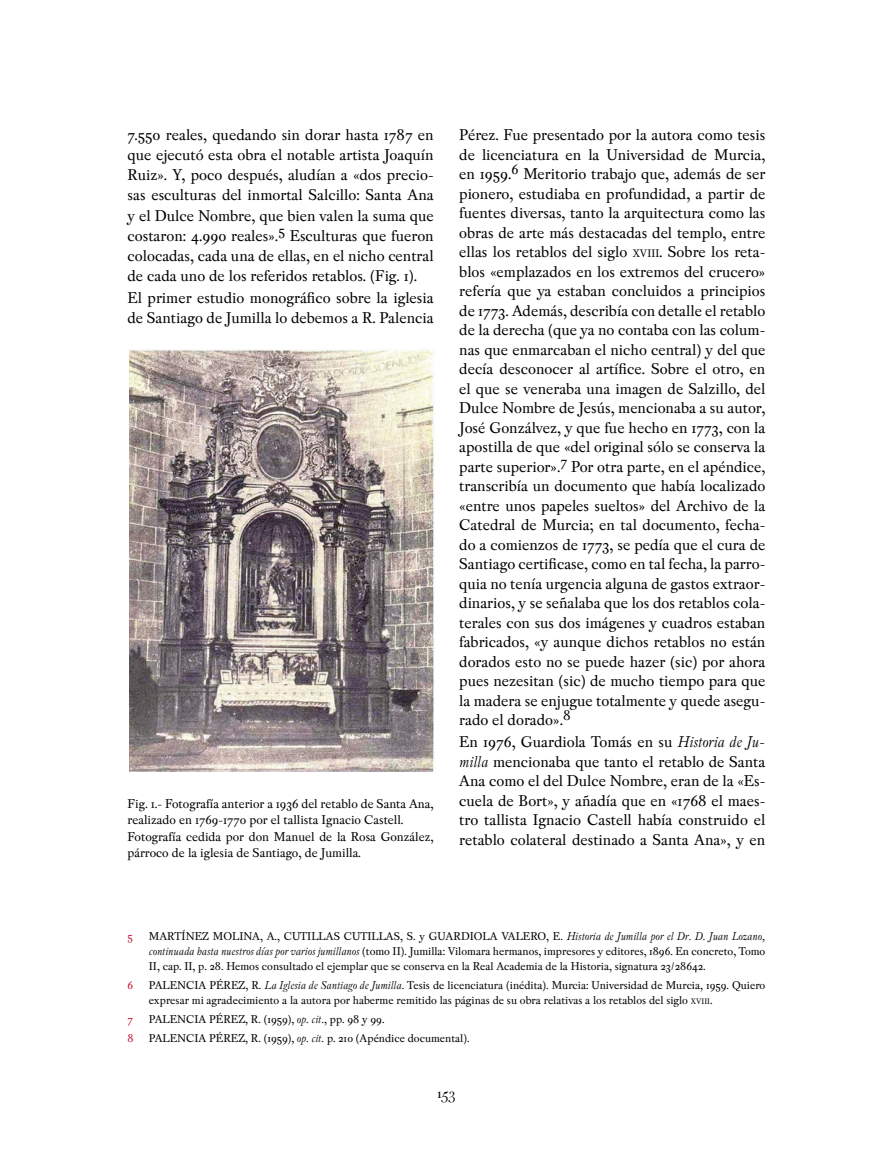
<style>
.page{position:relative;width:893px;height:1170px;background:#fff}
.page>*{position:absolute;margin:0;border:0;box-sizing:border-box;transform-origin:0 0}
.t1{font:18px "Peleguer";color:#000}
.t2{font:16.5px/19.5px "Pradell";color:#000;text-align:justify}
.t3{font:13.5px/16.5px "Pradell";color:#000}
.t4{font:12px/15px "Pradell";color:#000;text-align:justify}
.t5{font:12px "Pradell";color:#c4112f}
.s1{font-size:11.55px}
.s2{font-style:italic}
.s3{font-size:8.4px}
.s4{font-style:inherit}
</style>
<div class="page">
<img style="left:130px;top:350px;width:304px;height:421px">
<p class="t2" style="left:128px;top:125px;width:308px;line-height:20.1px">7.550 reales, quedando sin dorar hasta 1787 en que ejecutó esta obra el notable artista Joaquín Ruiz». Y, poco después, aludían a «dos precio&shy;sas esculturas del inmortal Salcillo: Santa Ana y el Dulce Nombre, que bien valen la suma que costaron: 4.990 reales».<sup>5</sup> Esculturas que fueron colocadas, cada una de ellas, en el nicho central de cada uno de los referidos retablos. (Fig. 1).</p>
<p class="t2" style="left:128px;top:288px;width:308px;line-height:20.1px">El primer estudio monográfico sobre la iglesia de Santiago de Jumilla lo debemos a R. Palencia</p>
<p class="t3" style="left:128px;top:795px;width:308px">Fig. 1.- Fotografía anterior a 1936 del retablo de Santa Ana, realizado en 1769-1770 por el tallista Ignacio Castell.<br>Fotografía cedida por don Manuel de la Rosa González, párroco de la iglesia de Santiago, de Jumilla.</p>
<p class="t2" style="left:459px;top:125px;width:308px">Pérez. Fue presentado por la autora como tesis de licenciatura en la Universidad de Murcia, en 1959.<sup>6</sup> Meritorio trabajo que, además de ser pionero, estudiaba en profundidad, a partir de fuentes diversas, tanto la arquitectura como las obras de arte más destacadas del templo, entre ellas los retablos del siglo <span class="s1">XVIII</span>. Sobre los reta&shy;blos «emplazados en los extremos del crucero» refería que ya estaban concluidos a principios de 1773. Además, describía con detalle el retablo de la derecha (que ya no contaba con las colum&shy;nas que enmarcaban el nicho central) y del que decía desconocer al artífice. Sobre el otro, en el que se veneraba una imagen de Salzillo, del Dulce Nombre de Jesús, mencionaba a su autor, José Gonzálvez, y que fue hecho en 1773, con la apostilla de que «del original sólo se conserva la parte superior».<sup>7</sup> Por otra parte, en el apéndice, transcribía un documento que había localizado «entre unos papeles sueltos» del Archivo de la Catedral de Murcia; en tal documento, fecha&shy;do a comienzos de 1773, se pedía que el cura de Santiago certificase, como en tal fecha, la parro&shy;quia no tenía urgencia alguna de gastos extraor&shy;dinarios, y se señalaba que los dos retablos cola&shy;terales con sus dos imágenes y cuadros estaban fabricados, «y aunque dichos retablos no están dorados esto no se puede hazer (sic) por ahora pues nezesitan (sic) de mucho tiempo para que la madera se enjugue totalmente y quede asegu&shy;rado el dorado».<sup>8</sup></p>
<p class="t2" style="left:459px;top:732px;width:308px">En 1976, Guardiola Tomás en su <span class="s2">Historia de Ju&shy;milla</span> mencionaba que tanto el retablo de Santa Ana como el del Dulce Nombre, eran de la «Es&shy;cuela de Bort», y añadía que en «1768 el maes&shy;tro tallista Ignacio Castell había construido el retablo colateral destinado a Santa Ana», y en</p>
<p class="t5" style="left:128px;top:928px;width:7px">5</p>
<p class="t4" style="left:149px;top:928px;width:618px">MARTÍNEZ MOLINA, A., CUTILLAS CUTILLAS, S. y GUARDIOLA VALERO, E. <span class="s2">Historia de Jumilla por el Dr. D. Juan Lozano, continuada hasta nuestros días por varios jumillanos</span> (tomo II). Jumilla: Vilomara hermanos, impresores y editores, 1896. En concreto, Tomo II, cap. II, p. 28. Hemos consultado el ejemplar que se conserva en la Real Academia de la Historia, signatura 23/28642.</p>
<p class="t5" style="left:128px;top:978px;width:7px">6</p>
<p class="t4" style="left:149px;top:977px;width:618px">PALENCIA PÉREZ, R. <span class="s2">La Iglesia de Santiago de Jumilla.</span> Tesis de licenciatura (inédita). Murcia: Universidad de Murcia, 1959. Quiero expresar mi agradecimiento a la autora por haberme remitido las páginas de su obra relativas a los retablos del siglo <span class="s3">XVIII</span><span class="s4">.</span></p>
<p class="t5" style="left:128px;top:1012px;width:7px">7</p>
<p class="t4" style="left:149px;top:1011px;width:237px">PALENCIA PÉREZ, R. (1959), <span class="s2">op. cit.</span>, pp. 98 y 99.</p>
<p class="t5" style="left:128px;top:1031px;width:8px">8</p>
<p class="t4" style="left:149px;top:1030px;width:322px">PALENCIA PÉREZ, R. (1959), <span class="s2">op. cit.</span> p. 210 (Apéndice documental).</p>
<p class="t1" style="left:438px;top:1083px;width:19px">153</p>
</div>
